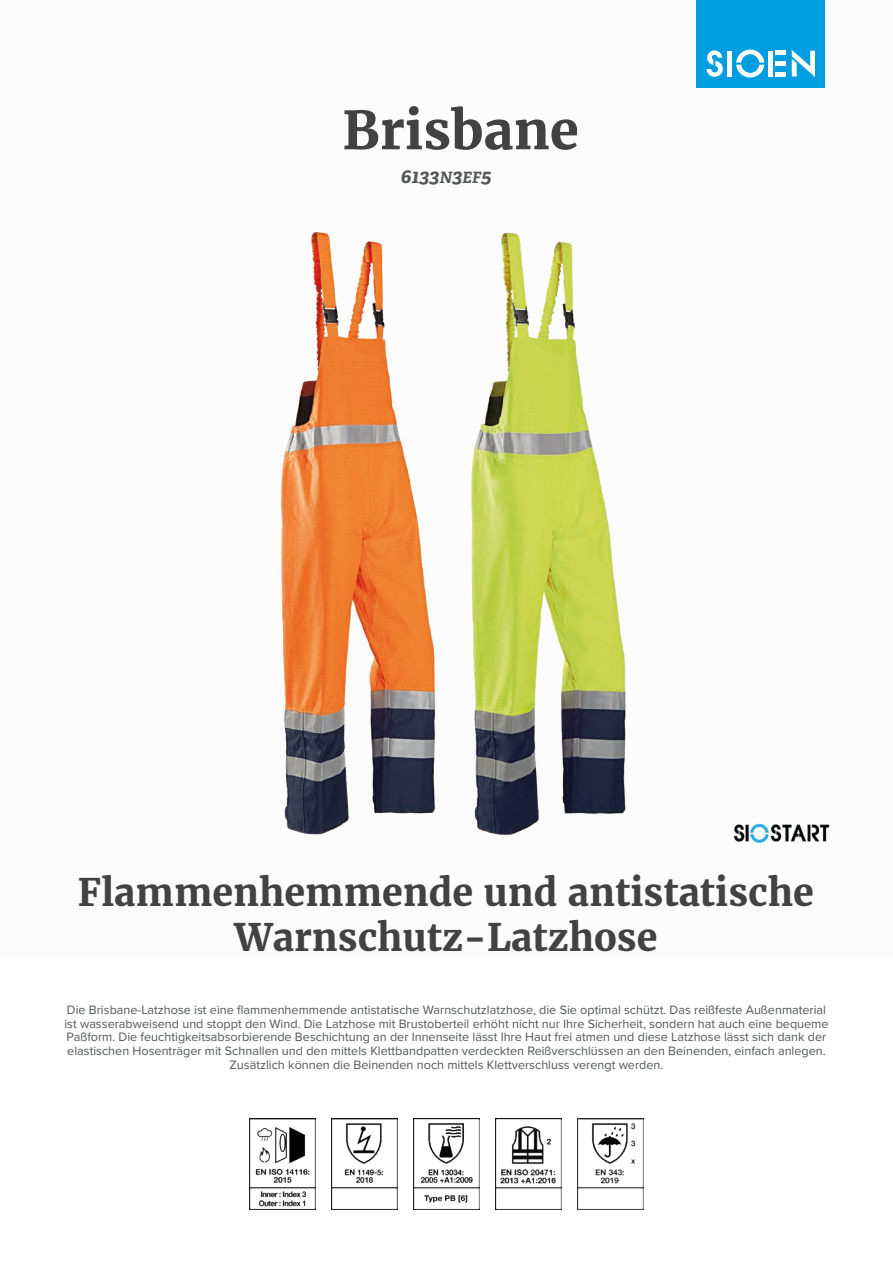
<style>
.page{position:relative;width:893px;height:1263px;background:#fff}
.page>*{position:absolute;margin:0;border:0;box-sizing:border-box;transform-origin:0 0}
.t1{font:700 52.5px "Merriweather";color:#424243}
.t2{font:700 37.5px/45px "Merriweather";color:#424243;text-align:center}
.t3{font:italic 700 19.5px "Adelle";color:#545555}
.t4{font:12.6px/13.6px "Proxima Nova";color:#545555;text-align:center}
.s1{font-size:15.6px}
</style>
<div class="page">
<div style="left:697px;top:0;width:128px;height:88px;background:#009de1"></div>
<svg style="left:707px;top:50px;width:16px;height:27px"></svg>
<svg style="left:736px;top:50px;width:28px;height:28px"></svg>
<div style="left:727px;top:51px;width:5px;height:26px;background:#fff"></div>
<div style="left:768px;top:51px;width:5px;height:26px;background:#fff"></div>
<div style="left:775px;top:72px;width:11px;height:5px;background:#fff"></div>
<div style="left:775px;top:61px;width:11px;height:5px;background:#fff"></div>
<hr style="left:775px;top:51px;width:11px;height:4px;background:#fff">
<svg style="left:792px;top:50px;width:23px;height:27px"></svg>
<img style="left:783px;top:824px;width:47px;height:18px">
<img style="left:249px;top:1118px;width:66px;height:92px">
<img style="left:331px;top:1118px;width:67px;height:92px">
<img style="left:413px;top:1118px;width:67px;height:92px">
<img style="left:495px;top:1118px;width:67px;height:92px">
<img style="left:577px;top:1118px;width:67px;height:92px">
<img style="left:281px;top:408px;width:17px;height:424px">
<img style="left:298px;top:232px;width:485px;height:612px">
<h1 class="t1" style="left:342px;top:95px;width:238px">Brisbane</h1>
<h3 class="t3" style="left:401px;top:164px;width:92px">6133<span class="s1">N</span>3<span class="s1">EF</span>5</h3>
<h2 class="t2" style="left:78px;top:869px;width:737px">Flammenhemmende und antistatische<br>Warnschutz-Latzhose</h2>
<p class="t4" style="left:64px;top:1002px;width:766px">Die Brisbane-Latzhose ist eine flammenhemmende antistatische Warnschutzlatzhose, die Sie optimal schützt. Das reißfeste Außenmaterial ist wasserabweisend und stoppt den Wind. Die Latzhose mit Brustoberteil erhöht nicht nur Ihre Sicherheit, sondern hat auch eine bequeme Paßform. Die feuchtigkeitsabsorbierende Beschichtung an der Innenseite lässt Ihre Haut frei atmen und diese Latzhose lässt sich dank der elastischen Hosenträger mit Schnallen und den mittels Klettbandpatten verdeckten Reißverschlüssen an den Beinenden, einfach anlegen.<br>Zusätzlich können die Beinenden noch mittels Klettverschluss verengt werden.</p>
</div>
